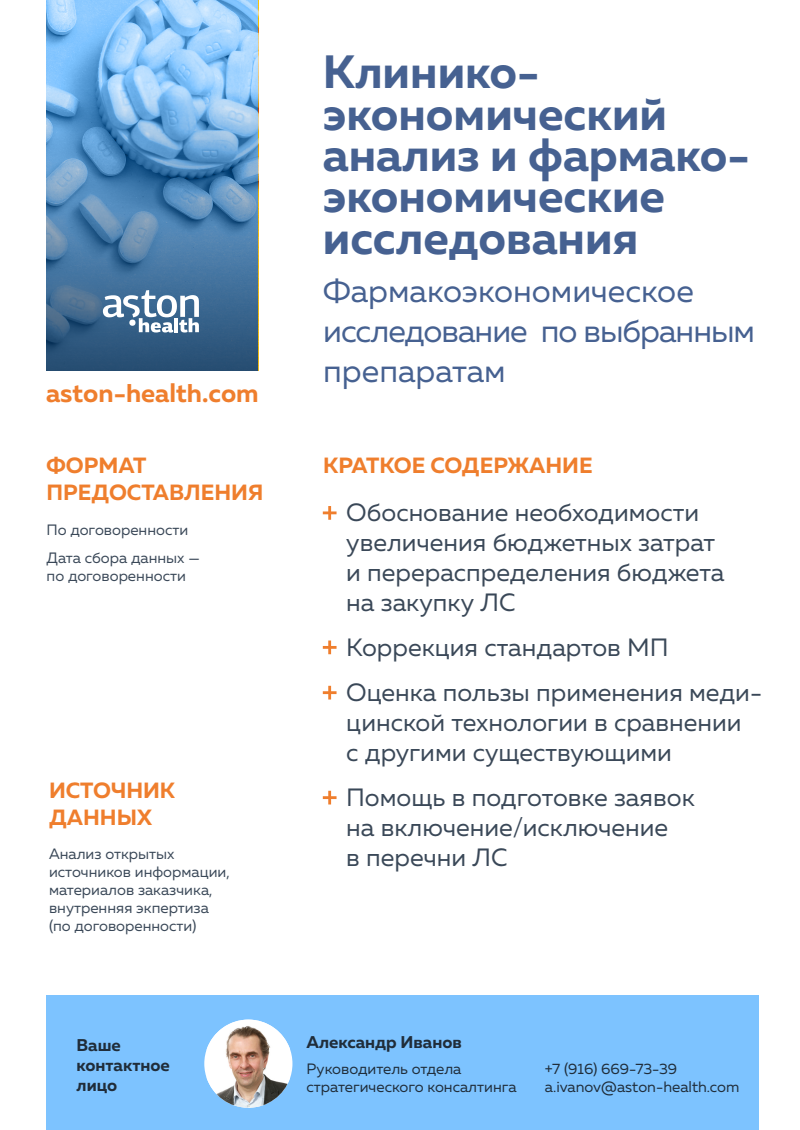
<style>
.page{position:relative;width:800px;height:1130px;background:#fff}
.page>*{position:absolute;margin:0;border:0;box-sizing:border-box;transform-origin:0 0}
.t1{font:700 46.6px/41.4px "Muller";color:#466191}
.t2{font:32px/40px "Muller";letter-spacing:-.015em;color:#466191}
.t3{font:700 25.7px "Muller";color:#ef7e2d}
.t4{font:25px/30px "Muller";color:#3a4858}
.t5{font:700 22px/27px "Muller";color:#ef7e2d}
.t6{font:700 17px/20px "Muller";color:#202d3a}
.t7{font:15px/18px "Muller";color:#3a4858}
.t8{font:15px/18px "Muller";color:#202d3a}
</style>
<div class="page">
<svg style="left:47px;top:0;width:211px;height:88px;background:#91c8f8"></svg>
<svg style="left:47px;top:88px;width:211px;height:283px;background:#5182af"></svg>
<div style="left:47px;top:995px;width:712px;height:135px;background:#7dc3ff"></div>
<img style="left:207px;top:1020px;width:83px;height:88px">
<svg style="left:103px;top:290px;width:96px;height:43px"></svg>
<hr style="left:328px;top:506px;width:3px;height:14px;background:#ef7e2d">
<hr style="left:323px;top:511px;width:14px;height:3px;background:#ef7e2d">
<svg style="left:328px;top:641px;width:3px;height:13px"></svg>
<hr style="left:323px;top:646px;width:14px;height:3px;background:#ef7e2d">
<hr style="left:328px;top:686px;width:3px;height:14px;background:#ef7e2d">
<hr style="left:323px;top:691px;width:14px;height:3px;background:#ef7e2d">
<hr style="left:328px;top:791px;width:3px;height:14px;background:#ef7e2d">
<hr style="left:323px;top:796px;width:14px;height:3px;background:#ef7e2d">
<p class="t3" style="left:46px;top:377px;width:214px">aston-health.com</p>
<p class="t5" style="left:47px;top:451px;width:218px">ФОРМАТ<br>ПРЕДОСТАВЛЕНИЯ</p>
<p class="t7" style="left:47px;top:515px;width:155px;line-height:28px">По договоренности<br>Дата сбора данных —</p>
<p class="t7" style="left:47px;top:566px;width:141px">по договоренности</p>
<p class="t5" style="left:49px;top:776px;width:128px">ИСТОЧНИК<br>ДАННЫХ</p>
<p class="t7" style="left:49px;top:845px;width:182px">Анализ открытых источников информации, материалов заказчика, внутренняя экпертиза (по договоренности)</p>
<h1 class="t1" style="left:323px;top:51px;width:429px">Клинико&shy;экономический анализ и фармако&shy;экономические исследования</h1>
<p class="t2" style="left:323px;top:271px;width:433px">Фармакоэкономическое исследование по выбранным препаратам</p>
<p class="t5" style="left:323px;top:451px;width:271px">КРАТКОЕ СОДЕРЖАНИЕ</p>
<p class="t4" style="left:346px;top:497px;width:380px">Обоснование необходимости увеличения бюджетных затрат и перераспределения бюджета на закупку ЛС</p>
<p class="t4" style="left:346px;top:624px;width:417px;line-height:45px">Коррекция стандартов МП<br>Оценка пользы применения меди-</p>
<p class="t4" style="left:346px;top:707px;width:397px">цинской технологии в сравнении с другими существующими</p>
<p class="t4" style="left:346px;top:782px;width:350px">Помощь в подготовке заявок на включение/исключение<br>в перечни ЛС</p>
<p class="t6" style="left:77px;top:1035px;width:95px">Ваше контактное лицо</p>
<p class="t6" style="left:307px;top:1032px;width:157px">Александр Иванов</p>
<p class="t8" style="left:307px;top:1060px;width:211px">Руководитель отдела стратегического консалтинга</p>
<p class="t8" style="left:545px;top:1060px;width:196px">+7 (916) 669-73-39 a.ivanov@aston-health.com</p>
</div>
